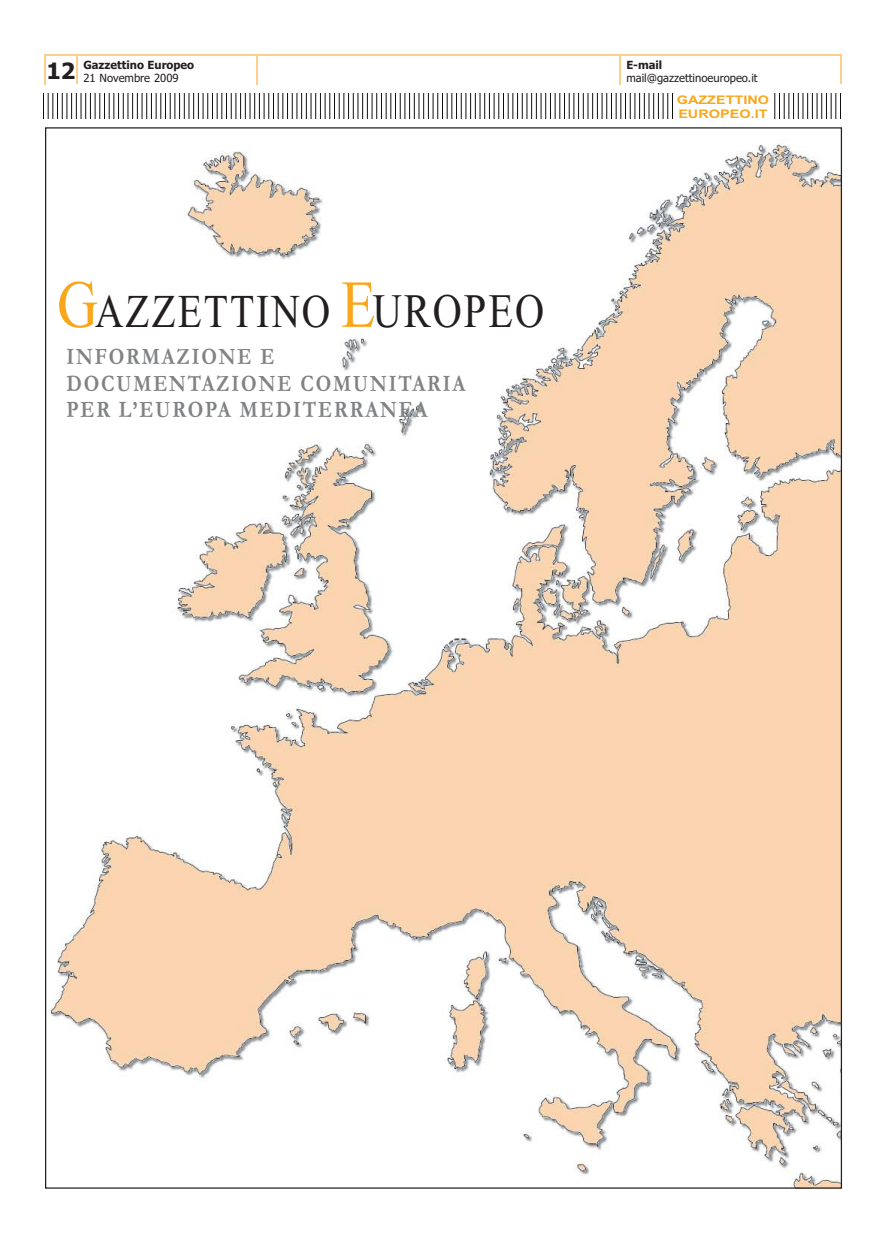
<style>
.page{position:relative;width:886px;height:1241px;background:#fff}
.page>*{position:absolute;margin:0;border:0;box-sizing:border-box;transform-origin:0 0}
.t1{font:46.88px "Times New Roman";letter-spacing:.05em;color:#231f20;scale:.84 1}
.t2{font:700 23.75px/26.2px "Garamond";letter-spacing:.095em;color:#808284;scale:.83 1}
.t3{font:700 22.5px "Tahoma";color:#231f20}
.t4{font:700 11.88px/13.8px "Arial";color:#faa61a;scale:1.22 1}
.t5{font:11.25px "Tahoma";color:#231f20}
.t6{font:700 11.25px "Tahoma";color:#231f20}
.s1{font-size:67px;color:#faa61a}
.s2{font-size:47.88px}
</style>
<div class="page">
<hr style="left:44px;top:55px;width:797px;height:1px;background:#fecf8c">
<svg style="left:841px;top:55px;width:1px;height:29px"></svg>
<svg style="left:620px;top:56px;width:1px;height:28px"></svg>
<svg style="left:44px;top:56px;width:1px;height:28px"></svg>
<svg style="left:257px;top:56px;width:1px;height:28px"></svg>
<svg style="left:47px;top:118px;width:794px;height:1px"></svg>
<img style="left:47px;top:94px;width:794px;height:24px">
<hr style="left:76px;top:56px;width:2px;height:28px;background:#fecf8c">
<img style="left:50px;top:143px;width:790px;height:1043px">
<p class="t6" style="left:83px;top:61px;width:112px">Gazzettino Europeo</p>
<p class="t5" style="left:83px;top:73px;width:97px">21 Novembre 2009</p>
<p class="t3" style="left:46px;top:61px;width:31px">12</p>
<p class="t6" style="left:626px;top:61px;width:38px">E-mail</p>
<p class="t5" style="left:626px;top:73px;width:133px">mail@gazzettinoeuropeo.it</p>
<h1 class="t1" style="left:57px;top:294px;width:581px"><span class="s1">G</span>AZZETTINO <span class="s1">E</span><span class="s2">UROPEO</span></h1>
<p class="t2" style="left:66px;top:345px;width:482px">INFORMAZIONE E<br>DOCUMENTAZIONE COMUNITARIA<br>PER L’EUROPA MEDITERRANEA</p>
<p class="t4" style="left:677px;top:94px;width:77px">GAZZETTINO<br>EUROPEO.IT</p>
</div>
